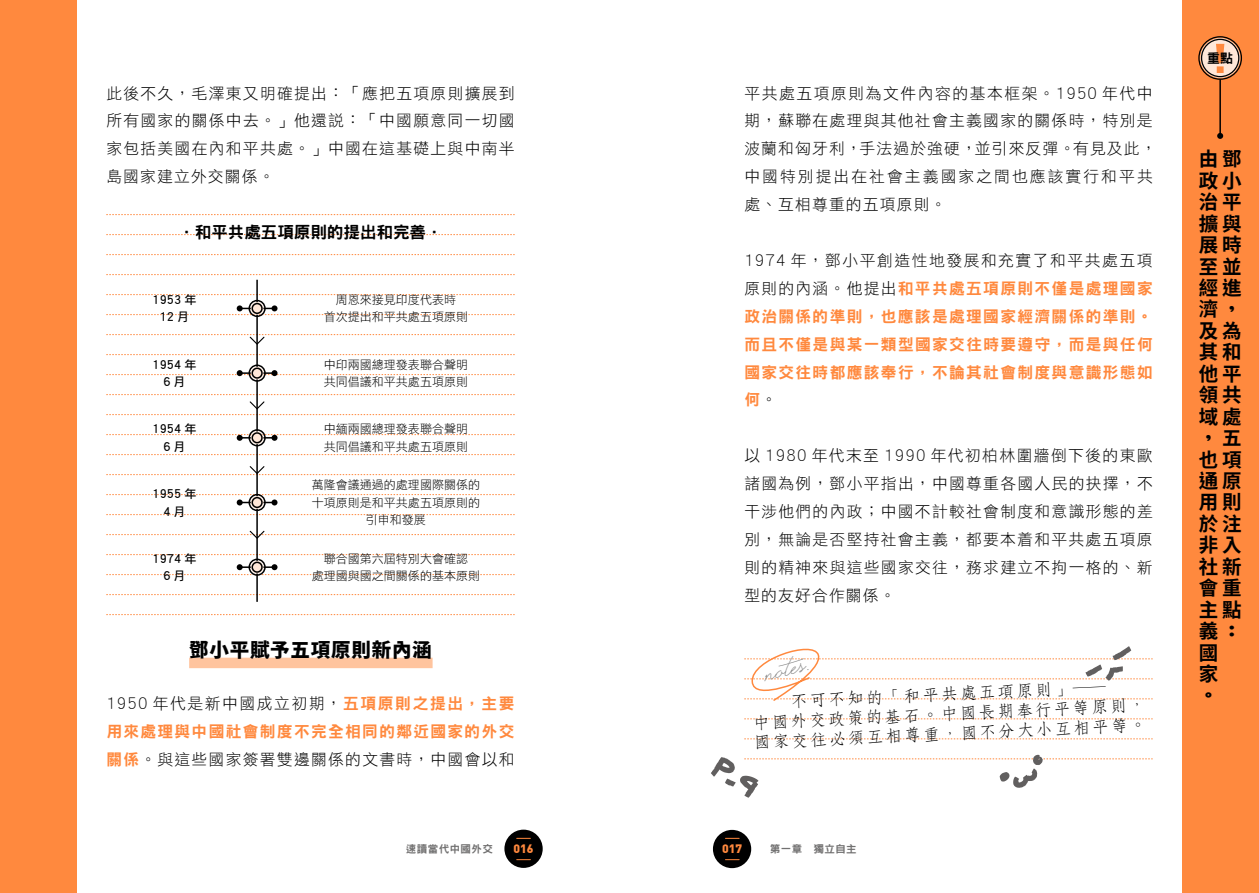
<style>
.page{position:relative;width:1259px;height:893px;background:#fff}
.page>*{position:absolute;margin:0;border:0;box-sizing:border-box;transform-origin:0 0}
.t1{font:20.4px "Eternate";color:#898989}
.t2{font:700 19.5px/21.5px "Noto Sans CJ Ktc";color:#000}
.t3{font:900 19.5px "Noto Sans CJ Ktc";letter-spacing:.04em;color:#000}
.t4{font:19.5px "DF Yuan HK W9";color:#000}
.t5{font:16.5px/19.8px "DF Fang Song HK W4";color:#000;text-align:center}
.t6{font:800 16.5px "Han Wang Hei";color:#000}
.t7{font:15.75px/27.9px "DF Hei HK W3";letter-spacing:.085em;color:#000;text-align:justify}
.t8{font:15.75px/27.9px "DF Hei HK W9";letter-spacing:.085em;color:#ff893e;text-align:justify}
.t9{font:800 12.9px "Han Wang Hei";color:#000}
.t10{font:12px/17.4px "DF Hei HK W3";color:#000;text-align:center}
.t11{font:12px/17.4px "DF Hei HK W7";color:#000;text-align:center}
.t12{font:900 12px "DIN";color:#ff893e}
.t13{font:800 10.5px "Han Wang Hei";letter-spacing:.04em;color:#727171}
.s1{font-family:"DF Hei HK W9";color:#ff893e}
.s2{font-family:"DF Hei HK W3";color:#000}
.s3{font-family:"DF Yuan HK W9";font-weight:400}
</style>
<div class="page">
<div style="left:1182px;top:0;width:77px;height:893px;background:#ff893e"></div>
<div style="left:0;top:0;width:77px;height:893px;background:#ff893e"></div>
<div style="left:504px;top:830px;width:39px;height:38px;background:#000;border-radius:50%"></div>
<svg style="left:517px;top:838px;width:13px;height:1px"></svg>
<svg style="left:517px;top:859px;width:13px;height:1px"></svg>
<div style="left:713px;top:830px;width:38px;height:38px;background:#000;border-radius:50%"></div>
<svg style="left:725px;top:838px;width:14px;height:1px"></svg>
<svg style="left:725px;top:859px;width:14px;height:1px"></svg>
<svg style="left:106px;top:214px;width:408px;height:1px"></svg>
<svg style="left:106px;top:234px;width:408px;height:1px"></svg>
<svg style="left:106px;top:254px;width:408px;height:1px"></svg>
<svg style="left:106px;top:274px;width:408px;height:1px"></svg>
<svg style="left:106px;top:294px;width:408px;height:1px"></svg>
<svg style="left:106px;top:354px;width:408px;height:1px"></svg>
<svg style="left:106px;top:454px;width:408px;height:1px"></svg>
<svg style="left:106px;top:514px;width:408px;height:1px"></svg>
<svg style="left:106px;top:554px;width:408px;height:1px"></svg>
<svg style="left:106px;top:594px;width:408px;height:1px"></svg>
<svg style="left:106px;top:614px;width:408px;height:1px"></svg>
<svg style="left:744px;top:719px;width:408px;height:1px"></svg>
<svg style="left:744px;top:739px;width:408px;height:1px"></svg>
<hr style="left:1219px;top:79px;width:2px;height:57px;background:#000">
<svg style="left:1217px;top:133px;width:6px;height:6px"></svg>
<svg style="left:1200px;top:38px;width:40px;height:40px"></svg>
<div style="left:1198px;top:36px;width:44px;height:44px;border:1px solid #000;border-radius:50%"></div>
<div style="left:1201px;top:39px;width:38px;height:38px;border:1px solid #000;border-radius:50%"></div>
<svg style="left:1216px;top:44px;width:8px;height:29px"></svg>
<hr style="left:256px;top:280px;width:2px;height:322px;background:#000">
<svg style="left:106px;top:530px;width:408px;height:10px"></svg>
<svg style="left:106px;top:465px;width:408px;height:10px"></svg>
<svg style="left:106px;top:394px;width:408px;height:21px"></svg>
<svg style="left:106px;top:334px;width:408px;height:12px"></svg>
<svg style="left:106px;top:305px;width:408px;height:10px"></svg>
<svg style="left:251px;top:302px;width:12px;height:13px"></svg>
<div style="left:248px;top:300px;width:18px;height:17px;border:1px solid #000;border-radius:50%"></div>
<div style="left:251px;top:303px;width:12px;height:11px;border:1px solid #000;border-radius:50%"></div>
<svg style="left:106px;top:370px;width:408px;height:6px"></svg>
<svg style="left:251px;top:367px;width:12px;height:12px"></svg>
<div style="left:248px;top:364px;width:18px;height:18px;border:1px solid #000;border-radius:50%"></div>
<div style="left:251px;top:368px;width:12px;height:11px;border:1px solid #000;border-radius:50%"></div>
<svg style="left:106px;top:434px;width:408px;height:7px"></svg>
<svg style="left:251px;top:431px;width:12px;height:13px"></svg>
<div style="left:248px;top:429px;width:18px;height:17px;border:1px solid #000;border-radius:50%"></div>
<div style="left:251px;top:432px;width:12px;height:11px;border:1px solid #000;border-radius:50%"></div>
<svg style="left:106px;top:494px;width:408px;height:11px"></svg>
<svg style="left:251px;top:496px;width:12px;height:13px"></svg>
<div style="left:248px;top:494px;width:18px;height:17px;border:1px solid #000;border-radius:50%"></div>
<div style="left:251px;top:497px;width:12px;height:11px;border:1px solid #000;border-radius:50%"></div>
<svg style="left:106px;top:564px;width:408px;height:11px"></svg>
<svg style="left:251px;top:561px;width:12px;height:12px"></svg>
<div style="left:248px;top:559px;width:18px;height:17px;border:1px solid #000;border-radius:50%"></div>
<div style="left:251px;top:562px;width:12px;height:11px;border:1px solid #000;border-radius:50%"></div>
<svg style="left:744px;top:646px;width:408px;height:55px"></svg>
<svg style="left:711px;top:755px;width:441px;height:43px"></svg>
<div style="left:189px;top:658px;width:243px;height:10px;background:#ffc49e"></div>
<p class="t7" style="left:106px;top:79px;width:410px">此後不久，毛澤東又明確提出：「應把五項原則擴展到所有國家的關係中去。」他還說：「中國願意同一切國家包括美國在內和平共處。」中國在這基礎上與中南半島國家建立外交關係。</p>
<p class="t6" style="left:178px;top:224px;width:266px">．和平共處五項原則的提出和完善．</p>
<p class="t11" style="left:153px;top:291px;width:45px">1953 年<br>12 月</p>
<p class="t10" style="left:324px;top:291px;width:145px">周恩來接見印度代表時<br>首次提出和平共處五項原則</p>
<p class="t11" style="left:153px;top:356px;width:45px">1954 年<br>6月</p>
<p class="t10" style="left:324px;top:356px;width:145px;text-align:left">中印兩國總理發表聯合聲明共同倡議和平共處五項原則</p>
<p class="t11" style="left:153px;top:420px;width:45px">1954 年<br>6月</p>
<p class="t10" style="left:324px;top:420px;width:145px;text-align:left">中緬兩國總理發表聯合聲明共同倡議和平共處五項原則</p>
<p class="t11" style="left:153px;top:485px;width:45px">1955 年<br>4月</p>
<p class="t10" style="left:312px;top:476px;width:169px">萬隆會議通過的處理國際關係的十項原則是和平共處五項原則的引申和發展</p>
<p class="t11" style="left:153px;top:550px;width:45px">1974 年<br>6月</p>
<p class="t10" style="left:312px;top:550px;width:169px">聯合國第六屆特別大會確認<br>處理國與國之間關係的基本原則</p>
<p class="t3" style="left:189px;top:639px;width:244px">鄧小平賦予五項原則新內涵</p>
<p class="t7" style="left:106px;top:689px;width:410px">1950 年代是新中國成立初期，<span class="s1">五項原則之提出，主要</span></p>
<p class="t8" style="left:106px;top:717px;width:410px">用來處理與中國社會制度不完全相同的鄰近國家的外交</p>
<p class="t7" style="left:106px;top:745px;width:410px"><span class="s1">關係</span>。與這些國家簽署雙邊關係的文書時，中國會以和</p>
<p class="t7" style="left:744px;top:79px;width:414px;text-align:left">平共處五項原則為文件內容的基本框架。1950 年代中期，蘇聯在處理與其他社會主義國家的關係時，特別是波蘭和匈牙利，手法過於強硬，並引來反彈。有見及此，中國特別提出在社會主義國家之間也應該實行和平共處、互相尊重的五項原則。</p>
<p class="t7" style="left:744px;top:246px;width:410px">1974 年，鄧小平創造性地發展和充實了和平共處五項</p>
<p class="t8" style="left:744px;top:274px;width:410px"><span class="s2">原則的內涵。他提出</span>和平共處五項原則不僅是處理國家政治關係的準則，也應該是處理國家經濟關係的準則。而且不僅是與某一類型國家交往時要遵守，而是與任何國家交往時都應該奉行，不論其社會制度與意識形態如何<span class="s2">。</span></p>
<p class="t7" style="left:744px;top:441px;width:410px">以 1980 年代末至 1990 年代初柏林圍牆倒下後的東歐諸國為例，鄧小平指出，中國尊重各國人民的抉擇，不干涉他們的內政；中國不計較社會制度和意識形態的差別，無論是否堅持社會主義，都要本着和平共處五項原則的精神來與這些國家交往，務求建立不拘一格的、新型的友好合作關係。</p>
<p class="t1" style="left:762px;top:662px;width:48px;rotate:-14deg">Notes.</p>
<p class="t5" style="left:751px;top:694px;width:394px;rotate:-3deg">不可不知的「和平共處五項原則」─<br>中國外交政策的基石。中國長期奉行平等原則，國家交往必須互相尊重，國不分大小互相平等。</p>
<p class="t13" style="left:406px;top:843px;width:88px">速讀當代中國外交</p>
<p class="t12" style="left:513px;top:841px;width:22px">016</p>
<p class="t12" style="left:722px;top:841px;width:22px">017</p>
<p class="t13" style="left:770px;top:843px;width:88px">第一章 獨立自主</p>
<p class="t9" style="left:1207px;top:51px;width:27px">重點</p>
<p class="t2" style="left:1198px;top:149px;width:44px">由鄧</p>
<p class="t2" style="left:1198px;top:170px;width:44px">政小</p>
<p class="t2" style="left:1198px;top:192px;width:44px">治平</p>
<p class="t2" style="left:1198px;top:213px;width:44px">擴與</p>
<p class="t2" style="left:1198px;top:235px;width:44px">展時</p>
<p class="t2" style="left:1198px;top:256px;width:43px">至並</p>
<p class="t2" style="left:1198px;top:277px;width:44px">經進</p>
<p class="t2" style="left:1198px;top:299px;width:37px">濟<span class="s3">，</span></p>
<p class="t2" style="left:1198px;top:320px;width:43px">及為</p>
<p class="t2" style="left:1198px;top:342px;width:43px">其和</p>
<p class="t2" style="left:1198px;top:363px;width:44px">他平</p>
<p class="t2" style="left:1198px;top:385px;width:44px">領共</p>
<p class="t2" style="left:1198px;top:406px;width:44px">域處</p>
<p class="t2" style="left:1222px;top:428px;width:20px">五</p>
<p class="t2" style="left:1198px;top:449px;width:44px">也項</p>
<p class="t2" style="left:1198px;top:471px;width:44px">通原</p>
<p class="t2" style="left:1198px;top:492px;width:43px">用則</p>
<p class="t2" style="left:1198px;top:513px;width:44px">於注</p>
<p class="t2" style="left:1198px;top:535px;width:44px">非入</p>
<p class="t2" style="left:1198px;top:556px;width:44px">社新</p>
<p class="t2" style="left:1198px;top:578px;width:44px">會重</p>
<p class="t2" style="left:1198px;top:599px;width:44px">主點</p>
<p class="t2" style="left:1198px;top:621px;width:37px">義<span class="s3">：</span></p>
<p class="t4" style="left:1198px;top:427px;width:13px">，</p>
<p class="t2" style="left:1198px;top:642px;width:21px">國家</p>
<p class="t4" style="left:1198px;top:685px;width:14px">。</p>
</div>
